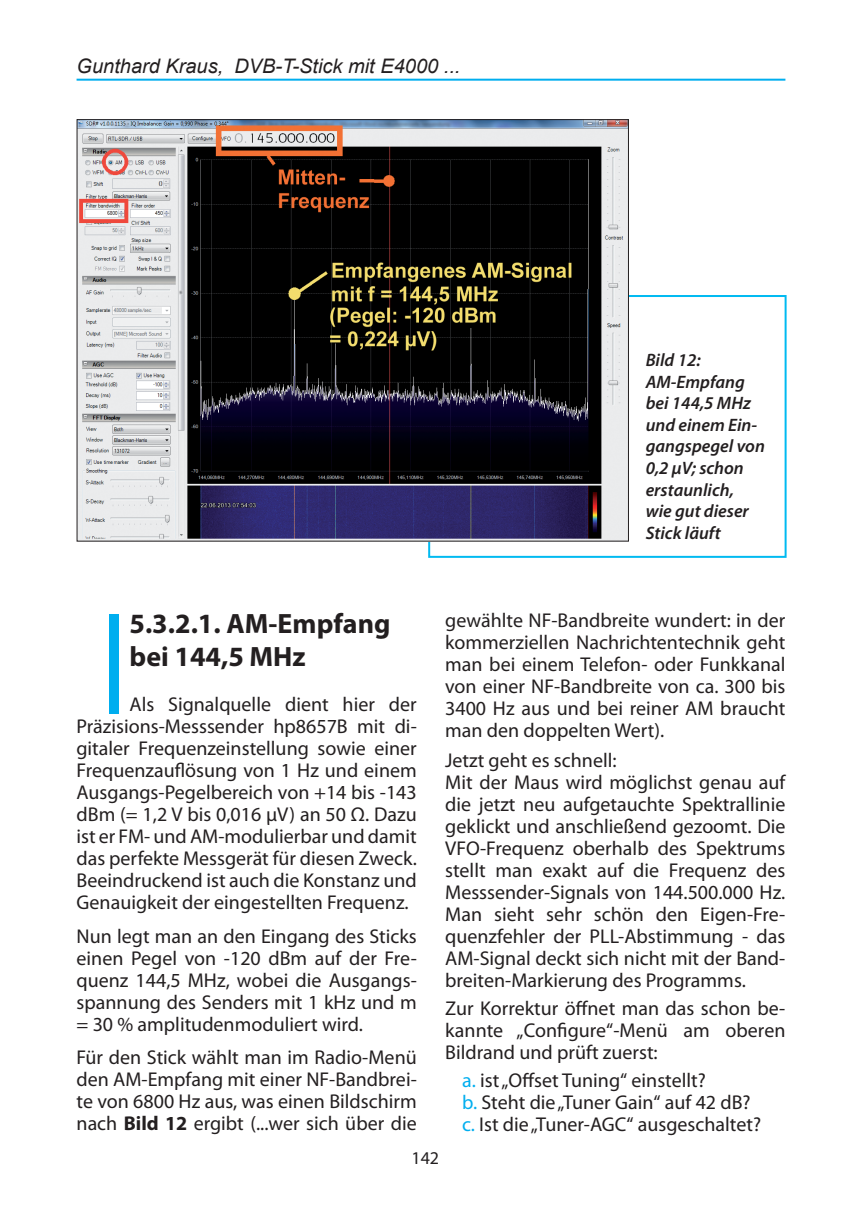
<style>
.page{position:relative;width:862px;height:1214px;background:#fff}
.page>*{position:absolute;margin:0;border:0;box-sizing:border-box;transform-origin:0 0}
.t1{font:700 148.2px "Myriad Pro";color:#00aeef;scale:.43 1}
.t2{font:700 28px/33.6px "Myriad Pro";color:#231f20}
.t3{font:20px/22px "Myriad Pro";color:#231f20;text-align:justify}
.t4{font:italic 20px "Arial";color:#231f20}
.t5{font:italic 600 18px/21.6px "Myriad Pro";color:#231f20}
.t6{font:18px "Myriad Pro";color:#231f20}
.s1{font-weight:700}
.s2{color:#00aeef}
</style>
<div class="page">
<hr style="left:77px;top:79px;width:708px;height:2px;background:#00aeef">
<div style="left:428px;top:295px;width:358px;height:263px;border:2px solid #00baf1"></div>
<img style="left:79px;top:121px;width:548px;height:418px">
<p class="t4" style="left:77px;top:53px;width:385px">Gunthard Kraus, DVB-T-Stick mit E4000 ...</p>
<p class="t5" style="left:645px;top:348px;width:121px">Bild 12:<br>AM-Empfang bei 144,5 MHz und einem Ein&shy;gangspegel von<br>0,2 µV; schon erstaunlich,<br>wie gut dieser<br>Stick läuft</p>
<h1 class="t1" style="left:105px;top:567px;width:44px">I</h1>
<h2 class="t2" style="left:129px;top:605px;width:262px">5.3.2.1. AM-Empfang bei 144,5 MHz</h2>
<p class="t3" style="left:77px;top:693px;width:342px;text-indent:53px">Als Signalquelle dient hier der Präzisions-Messsender hp8657B mit di&shy;gitaler Frequenzeinstellung sowie einer Frequenzauflösung von 1 Hz und einem Ausgangs-Pegelbereich von +14 bis -143 dBm (= 1,2 V bis 0,016 µV) an 50 Ω. Dazu ist er FM- und AM-modulierbar und damit das perfekte Messgerät für diesen Zweck.<br>Beeindruckend ist auch die Konstanz und Genauigkeit der eingestellten Frequenz.</p>
<p class="t3" style="left:77px;top:924px;width:342px">Nun legt man an den Eingang des Sticks einen Pegel von -120 dBm auf der Fre&shy;quenz 144,5 MHz, wobei die Ausgangs&shy;spannung des Senders mit 1 kHz und m = 30 % amplitudenmoduliert wird.</p>
<p class="t3" style="left:77px;top:1045px;width:342px">Für den Stick wählt man im Radio-Menü den AM-Empfang mit einer NF-Bandbrei&shy;te von 6800 Hz aus, was einen Bildschirm nach <span class="s1">Bild 12</span> ergibt (...wer sich über die</p>
<p class="t3" style="left:445px;top:608px;width:342px">gewählte NF-Bandbreite wundert: in der kommerziellen Nachrichtentechnik geht man bei einem Telefon- oder Funkkanal von einer NF-Bandbreite von ca. 300 bis 3400 Hz aus und bei reiner AM braucht man den doppelten Wert).</p>
<p class="t3" style="left:445px;top:749px;width:342px;text-align:left">Jetzt geht es schnell:<br>Mit der Maus wird möglichst genau auf die jetzt neu aufgetauchte Spektrallinie geklickt und anschließend gezoomt. Die VFO-Frequenz oberhalb des Spektrums stellt man exakt auf die Frequenz des Messsender-Signals von 144.500.000 Hz.<br>Man sieht sehr schön den Eigen-Fre&shy;quenzfehler der PLL-Abstimmung - das AM-Signal deckt sich nicht mit der Band&shy;breiten-Markierung des Programms.</p>
<p class="t3" style="left:445px;top:996px;width:342px">Zur Korrektur öffnet man das schon be&shy;kannte „Configure“-Menü am oberen Bildrand und prüft zuerst:</p>
<p class="t3" style="left:462px;top:1068px;width:300px;text-align:left"><span class="s2">a.</span> ist „Offset Tuning“ einstellt?<br><span class="s2">b.</span> Steht die „Tuner Gain“ auf 42 dB? <span class="s2">c.</span> Ist die „Tuner-AGC“ ausgeschaltet?</p>
<p class="t6" style="left:411px;top:1147px;width:29px">142</p>
</div>
